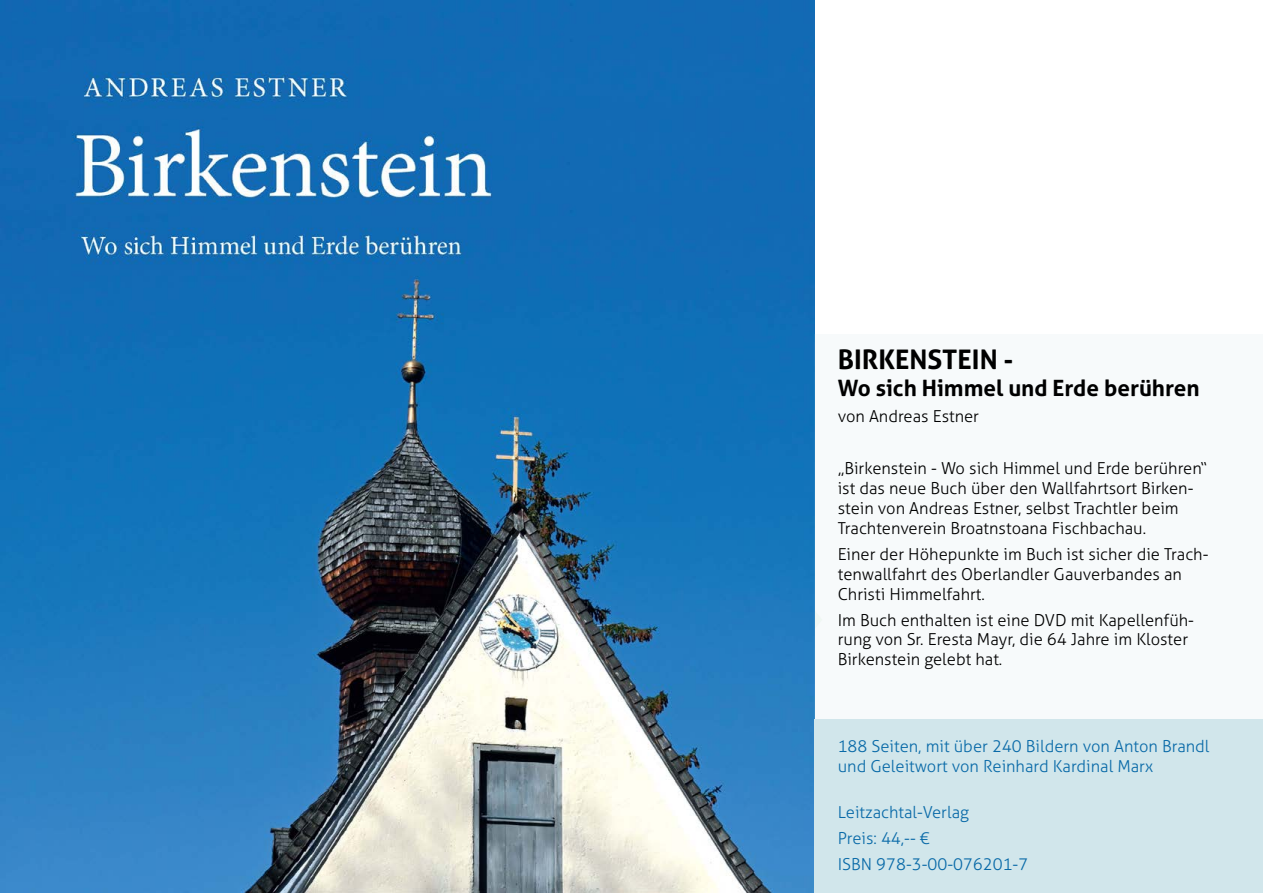
<style>
.page{position:relative;width:1263px;height:893px;background:#fff}
.page>*{position:absolute;margin:0;border:0;box-sizing:border-box;transform-origin:0 0}
.t1{font:700 27px "Aller";color:#000}
.t2{font:700 22.5px "Aller";color:#000}
.t3{font:300 16.5px/19.8px "Aller";color:#000}
.t4{font:300 16.5px/26.1px "Aller";color:#096aa8}
</style>
<div class="page">
<img style="left:0;top:0;width:815px;height:893px">
<div style="left:815px;top:334px;width:448px;height:385px;background:#f7fafb"></div>
<div style="left:815px;top:719px;width:448px;height:174px;background:#d1e6eb"></div>
<h1 class="t1" style="left:838px;top:343px;width:177px">BIRKENSTEIN -</h1>
<h2 class="t2" style="left:838px;top:374px;width:363px">Wo sich Himmel und Erde berühren</h2>
<p class="t3" style="left:838px;top:406px;width:143px">von Andreas Estner</p>
<p class="t3" style="left:838px;top:459px;width:371px">„Birkenstein - Wo sich Himmel und Erde berühren“ ist das neue Buch über den Wallfahrtsort Birken&shy;stein von Andreas Estner, selbst Trachtler beim Trachtenverein Broatnstoana Fischbachau.</p>
<p class="t3" style="left:838px;top:544px;width:372px">Einer der Höhepunkte im Buch ist sicher die Trach&shy;tenwallfahrt des Oberlandler Gauverbandes an<br>Christi Himmelfahrt.</p>
<p class="t3" style="left:838px;top:610px;width:358px">Im Buch enthalten ist eine DVD mit Kapellenfüh&shy;rung von Sr. Eresta Mayr, die 64 Jahre im Kloster<br>Birkenstein gelebt hat.</p>
<p class="t4" style="left:838px;top:736px;width:373px;line-height:19.8px">188 Seiten, mit über 240 Bildern von Anton Brandl und Geleitwort von Reinhard Kardinal Marx</p>
<p class="t4" style="left:838px;top:799px;width:192px">Leitzachtal-Verlag<br>Preis: 44,-- €<br>ISBN 978-3-00-076201-7</p>
</div>
